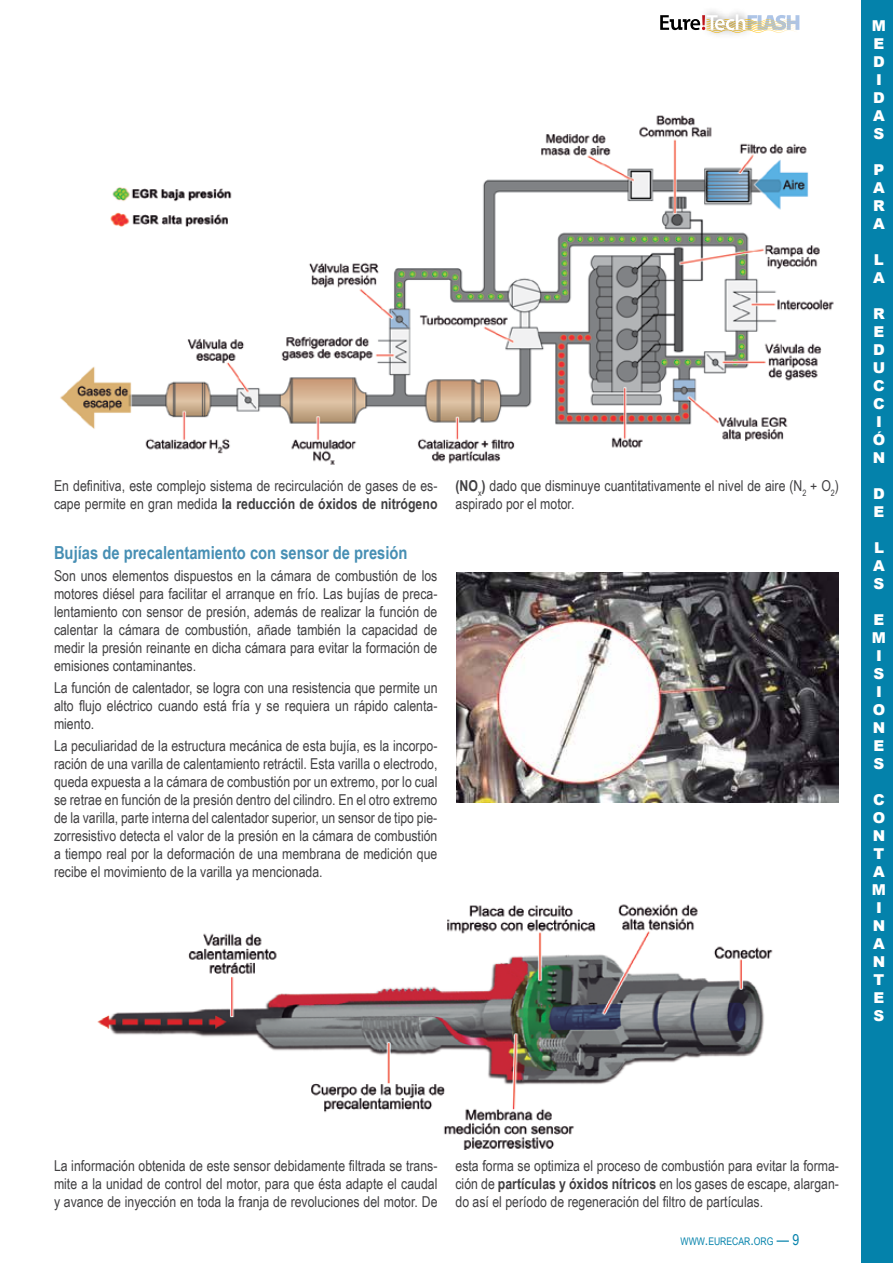
<style>
.page{position:relative;width:893px;height:1263px;background:#fff}
.page>*{position:absolute;margin:0;border:0;box-sizing:border-box;transform-origin:0 0}
.t1{font:700 18px "Arial Narrow";color:#478fb4}
.t2{font:15px/18px "Arial Narrow";color:#414042;text-align:justify}
.t3{font:900 15px/18px "Arial";color:#fff}
.t4{font:10.5px "Arial Narrow";color:#0482ab}
.s1{font-weight:700}
.s2{font-size:15px}
</style>
<div class="page">
<svg style="left:660px;top:14px;width:139px;height:19px"></svg>
<div style="left:862px;top:0;width:31px;height:1263px;background:#0482ab"></div>
<img style="left:60px;top:115px;width:774px;height:350px">
<img style="left:457px;top:572px;width:382px;height:230px">
<img style="left:97px;top:904px;width:676px;height:246px">
<p class="t2" style="left:54px;top:477px;width:385px">En definitiva, este complejo sistema de recirculación de gases de es&shy;cape permite en gran medida <span class="s1">la reducción de óxidos de nitrógeno</span></p>
<p class="t2" style="left:455px;top:477px;width:385px"><span class="s1">(NO</span><sub>x</sub><span class="s1">)</span> dado que disminuye cuantitativamente el nivel de aire (N<sub>2</sub> + O<sub>2</sub>) aspirado por el motor.</p>
<p class="t1" style="left:54px;top:539px;width:355px">Bujías de precalentamiento con sensor de presión</p>
<p class="t2" style="left:54px;top:566px;width:385px">Son unos elementos dispuestos en la cámara de combustión de los motores diésel para facilitar el arranque en frío. Las bujías de preca&shy;lentamiento con sensor de presión, además de realizar la función de calentar la cámara de combustión, añade también la capacidad de medir la presión reinante en dicha cámara para evitar la formación de emisiones contaminantes.</p>
<p class="t2" style="left:54px;top:678px;width:385px">La función de calentador, se logra con una resistencia que permite un alto flujo eléctrico cuando está fría y se requiera un rápido calenta&shy;miento.</p>
<p class="t2" style="left:54px;top:736px;width:385px">La peculiaridad de la estructura mecánica de esta bujía, es la incorpo&shy;ración de una varilla de calentamiento retráctil. Esta varilla o electrodo, queda expuesta a la cámara de combustión por un extremo, por lo cual se retrae en función de la presión dentro del cilindro. En el otro extremo de la varilla, parte interna del calentador superior, un sensor de tipo pie&shy;zorresistivo detecta el valor de la presión en la cámara de combustión a tiempo real por la deformación de una membrana de medición que recibe el movimiento de la varilla ya mencionada.</p>
<p class="t3" style="left:872px;top:16px;width:16px">M<br>E<br>D<br>I<br>D<br>A<br>S</p>
<p class="t3" style="left:873px;top:160px;width:13px;text-align:justify">P A R A</p>
<p class="t3" style="left:873px;top:250px;width:13px">L<br>A</p>
<p class="t3" style="left:873px;top:304px;width:14px">R<br>E<br>D<br>U<br>C<br>C<br>I<br>Ó<br>N</p>
<p class="t3" style="left:873px;top:484px;width:13px">D<br>E</p>
<p class="t3" style="left:873px;top:538px;width:13px;text-align:justify">L A S</p>
<p class="t3" style="left:872px;top:610px;width:16px">E<br>M<br>I<br>S<br>I<br>O<br>N<br>E<br>S</p>
<p class="t3" style="left:872px;top:790px;width:16px">C<br>O<br>N<br>T<br>A<br>M<br>I<br>N<br>A<br>N<br>T<br>E<br>S</p>
<p class="t2" style="left:54px;top:1156px;width:385px">La información obtenida de este sensor debidamente filtrada se trans&shy;mite a la unidad de control del motor, para que ésta adapte el caudal y avance de inyección en toda la franja de revoluciones del motor. De</p>
<p class="t2" style="left:455px;top:1156px;width:385px">esta forma se optimiza el proceso de combustión para evitar la forma&shy;ción de <span class="s1">partículas y óxidos nítricos</span> en los gases de escape, alargan&shy;do así el período de regeneración del filtro de partículas.</p>
<p class="t4" style="left:680px;top:1233px;width:120px">WWW<span class="s2">.</span>EURECAR<span class="s2">.</span>ORG <span class="s2">— 9</span></p>
</div>
